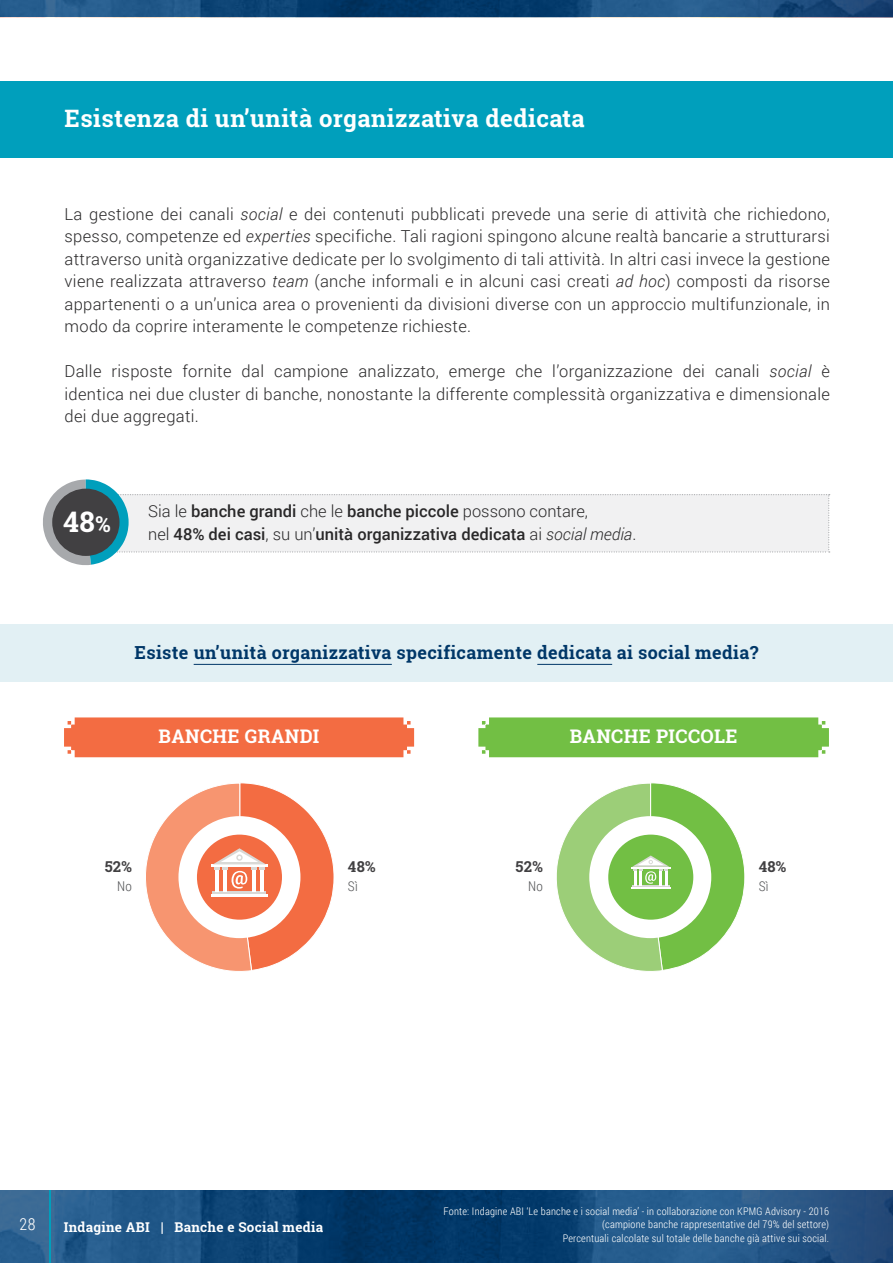
<style>
.page{position:relative;width:893px;height:1263px;background:#fff}
.page>*{position:absolute;margin:0;border:0;box-sizing:border-box;transform-origin:0 0}
.t1{font:264px "Chartwell Pies";color:#f36c42}
.t2{font:700 28.35px "Roboto Slab";color:#fff}
.t3{font:700 24px "Roboto Slab";letter-spacing:.02em;color:#fff}
.t4{font:700 18.75px "Roboto Slab";letter-spacing:.02em;color:#fff}
.t5{font:700 18px "Roboto Slab";letter-spacing:.02em;color:#003768}
.t6{font:300 16.5px/22.5px "Roboto";letter-spacing:.02em;color:#292829;text-align:justify}
.t7{font:500 16.5px/22.5px "Roboto";color:#292829}
.t8{font:300 16.5px "Roboto Condensed";color:#fff}
.t9{font:700 15px "Roboto Slab";letter-spacing:.02em;color:#414042}
.t10{font:700 13.5px "Roboto Slab";letter-spacing:.02em;color:#fff}
.t11{font:300 13.5px "Roboto Condensed";letter-spacing:.02em;color:#58595b}
.t12{font:300 10.5px/13.5px "Roboto Condensed";letter-spacing:.02em;color:#fff;text-align:right}
.s1{font-style:italic}
.s2{font-size:21.75px}
.s3{font-weight:300}
.s4{font-weight:300;font-style:italic}
.s5{color:#f79570}
.s6{color:#72bf44}
.s7{color:#9cce78}
</style>
<div class="page">
<svg style="left:0;top:1191px;width:893px;height:72px;background:#184c7c"></svg>
<svg style="left:0;top:0;width:893px;height:17px;background:#154a7a"></svg>
<hr style="left:49px;top:1191px;width:1px;height:72px;background:#009fbc">
<svg style="left:43px;top:479px;width:787px;height:86px"></svg>
<div style="left:0;top:81px;width:893px;height:76px;background:#009fbc"></div>
<div style="left:52px;top:489px;width:68px;height:67px;background:#414042;border-radius:50%"></div>
<div style="left:64px;top:717px;width:350px;height:40px;background:#f36c42"></div>
<div style="left:478px;top:717px;width:351px;height:40px;background:#72bf44"></div>
<div style="left:0;top:624px;width:893px;height:58px;background:#e2f0f4"></div>
<hr style="left:194px;top:664px;width:198px;height:1px;background:#003768">
<hr style="left:537px;top:664px;width:75px;height:1px;background:#003768">
<svg style="left:197px;top:834px;width:85px;height:86px"></svg>
<svg style="left:608px;top:834px;width:86px;height:86px"></svg>
<h3 class="t3" style="left:65px;top:102px;width:522px">Esistenza di un’unità organizzativa dedicata</h3>
<p class="t6" style="left:65px;top:202px;width:767px">La gestione dei canali <span class="s1">social</span> e dei contenuti pubblicati prevede una serie di attività che richiedono, spesso, competenze ed <span class="s1">experties</span> specifiche. Tali ragioni spingono alcune realtà bancarie a strutturarsi attraverso unità organizzative dedicate per lo svolgimento di tali attività. In altri casi invece la gestione viene realizzata attraverso <span class="s1">team</span> (anche informali e in alcuni casi creati <span class="s1">ad hoc</span>) composti da risorse appartenenti o a un’unica area o provenienti da divisioni diverse con un approccio multifunzionale, in modo da coprire interamente le competenze richieste.</p>
<p class="t6" style="left:65px;top:359px;width:767px">Dalle risposte fornite dal campione analizzato, emerge che l’organizzazione dei canali <span class="s1">social</span> è identica nei due cluster di banche, nonostante la differente complessità organizzativa e dimensionale dei due aggregati.</p>
<h2 class="t2" style="left:63px;top:502px;width:49px">48<span class="s2">%</span></h2>
<p class="t7" style="left:148px;top:499px;width:490px"><span class="s3">Sia le</span> banche grandi <span class="s3">che le</span> banche piccole <span class="s3">possono contare,<br>nel</span> 48% dei casi<span class="s3">, su un’</span>unità organizzativa dedicata <span class="s3">ai</span> <span class="s4">social media</span><span class="s3">.</span></p>
<p class="t5" style="left:135px;top:640px;width:625px">Esiste un’unità organizzativa specificamente dedicata ai social media?</p>
<p class="t4" style="left:159px;top:723px;width:162px">BANCHE GRANDI</p>
<p class="t4" style="left:570px;top:723px;width:169px">BANCHE PICCOLE</p>
<p class="t9" style="left:105px;top:856px;width:29px">52%</p>
<p class="t11" style="left:117px;top:877px;width:16px">No</p>
<h1 class="t1" style="left:133px;top:715px;width:829px">48+<span class="s5">52</span><span class="s6">48+</span><span class="s7">52</span></h1>
<p class="t9" style="left:348px;top:856px;width:29px">48%</p>
<p class="t11" style="left:348px;top:877px;width:11px">Sì</p>
<p class="t9" style="left:515px;top:856px;width:29px">52%</p>
<p class="t11" style="left:528px;top:877px;width:16px">No</p>
<p class="t9" style="left:759px;top:856px;width:29px">48%</p>
<p class="t11" style="left:759px;top:877px;width:11px">Sì</p>
<p class="t8" style="left:20px;top:1212px;width:17px">28</p>
<p class="t10" style="left:64px;top:1217px;width:261px">Indagine ABI | Banche e Social media</p>
<p class="t12" style="left:444px;top:1204px;width:387px">Fonte: Indagine ABI ‘Le banche e i social media’ - in collaborazione con KPMG Advisory - 2016 (campione banche rappresentative del 79% del settore)<br>Percentuali calcolate sul totale delle banche già attive sui social.</p>
</div>
